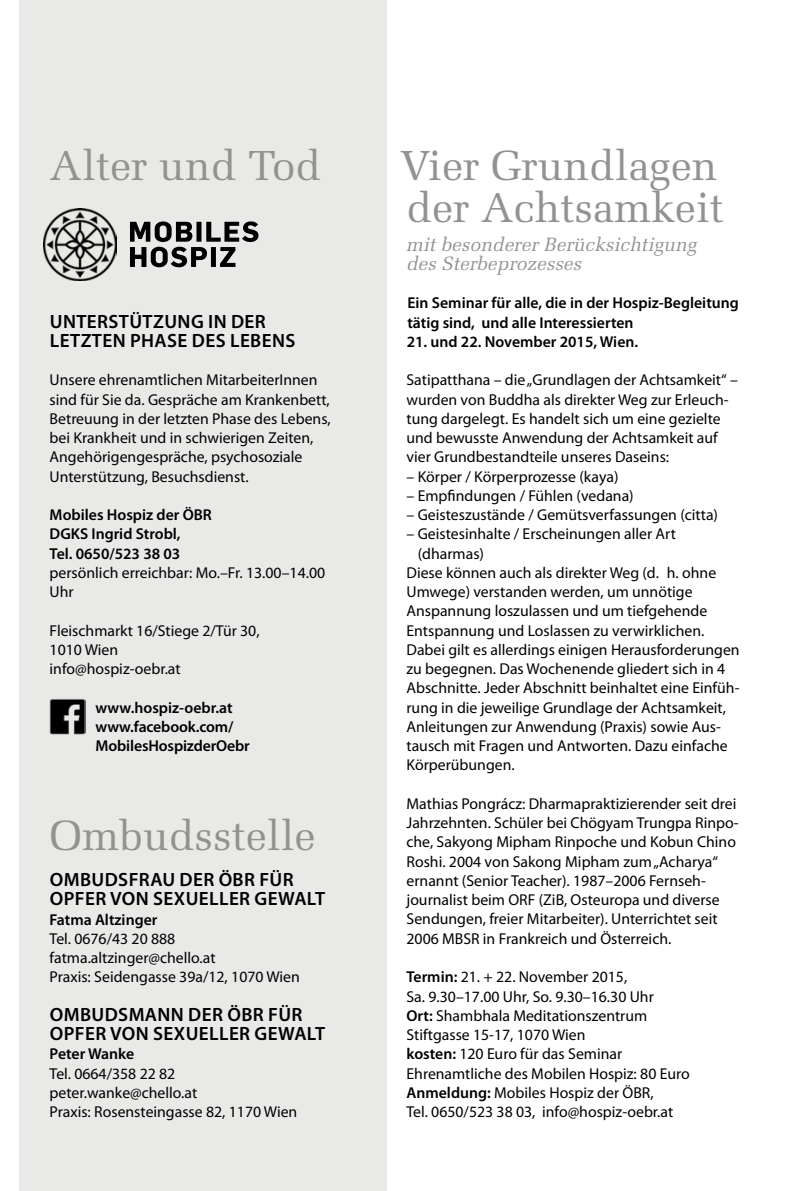
<style>
.page{position:relative;width:794px;height:1191px;background:#fff}
.page>*{position:absolute;margin:0;border:0;box-sizing:border-box;transform-origin:0 0}
.t1{font:42px/42px "Melior LT Std";color:#949290}
.t2{font:600 19.25px/19.2px "Myriad Pro";letter-spacing:.02em;color:#000}
.t3{font:italic 19.25px/19.2px "Melior LT Std";color:#949290}
.t4{font:15.75px/19.2px "Myriad Pro";color:#000}
.t5{font:600 15.75px/19.2px "Myriad Pro";color:#000}
.s1{font-weight:600}
</style>
<div class="page">
<div style="left:20px;top:0;width:367px;height:1191px;background:#e9e9e8"></div>
<svg style="left:130px;top:221px;width:128px;height:46px"></svg>
<img style="left:44px;top:208px;width:72px;height:73px">
<img style="left:50px;top:698px;width:36px;height:36px">
<h1 class="t1" style="left:50px;top:145px;width:273px">Alter und Tod</h1>
<p class="t2" style="left:50px;top:311px;width:247px">Unterstützung in der letzten Phase des Lebens</p>
<p class="t4" style="left:50px;top:370px;width:282px">Unsere ehrenamtlichen MitarbeiterI nnen sind für Sie da. Gespräche am Krankenbett, Betreuung in der letzten Phase des Lebens, bei Krankheit und in schwierigen Zeiten, Angehörigengespräche, psychosoziale Unterstützung, Besuchsdienst.</p>
<p class="t5" style="left:50px;top:505px;width:164px">Mobiles Hospiz der ÖBR<br>DGKS Ingrid Strobl,<br>Tel. 0650/523 38 03</p>
<p class="t4" style="left:50px;top:563px;width:277px">persönlich erreichbar: Mo.–Fr. 13.00–14.00<br>Uhr</p>
<p class="t4" style="left:50px;top:620px;width:211px">Fleischmarkt 16/Stiege 2/Tür 30,<br>1010 Wien<br>info@hospiz-oebr.at</p>
<p class="t5" style="left:96px;top:697px;width:156px">www.hospiz-oebr.at www.facebook.com/<br>MobilesHospizderOebr</p>
<h1 class="t1" style="left:50px;top:815px;width:267px">Ombudsstelle</h1>
<p class="t2" style="left:50px;top:869px;width:277px">Ombudsfrau der ÖBR für<br>Opfer von sexueller Gewalt</p>
<p class="t5" style="left:50px;top:909px;width:109px">Fatma Altzinger</p>
<p class="t4" style="left:50px;top:928px;width:252px">Tel. 0676/43 20 888 fatma.altzinger@chello.at<br>Praxis: Seidengasse 39a/12, 1070 Wien</p>
<p class="t2" style="left:50px;top:1004px;width:277px">Ombudsmann der ÖBR für<br>Opfer von sexueller Gewalt</p>
<p class="t5" style="left:50px;top:1044px;width:86px">Peter Wanke</p>
<p class="t4" style="left:50px;top:1063px;width:249px">Tel. 0664/358 22 82 peter.wanke@chello.at<br>Praxis: Rosensteingasse 82, 1170 Wien</p>
<h1 class="t1" style="left:400px;top:145px;width:325px">Vier Grundlagen der Achtsamkeit</h1>
<p class="t3" style="left:406px;top:234px;width:292px">mit besonderer Berücksichtigung des Sterbeprozesses</p>
<p class="t5" style="left:407px;top:293px;width:333px">Ein Seminar für alle, die in der Hospiz-Begleitung tätig sind, und alle Interessierten</p>
<p class="t5" style="left:407px;top:331px;width:233px">21. und 22. November 2015, Wien.</p>
<p class="t4" style="left:406px;top:370px;width:333px">Satipatthana – die „Grundlagen der Achtsamkeit“ – wurden von Buddha als direkter Weg zur Erleuch&shy;tung dargelegt. Es handelt sich um eine gezielte und bewusste -Anwendung der Achtsamkeit auf vier Grundbestandteile unseres Daseins:</p>
<p class="t4" style="left:406px;top:466px;width:213px">– Körper / Körperprozesse (kaya)</p>
<p class="t4" style="left:406px;top:486px;width:229px">– Empfindungen / Fühlen (vedana)</p>
<p class="t4" style="left:406px;top:505px;width:313px">– Geisteszustände / Gemütsverfassungen (citta)</p>
<p class="t4" style="left:406px;top:524px;width:271px">– Geistesinhalte / Erscheinungen aller Art</p>
<p class="t4" style="left:418px;top:543px;width:68px">(dharmas)</p>
<p class="t4" style="left:406px;top:563px;width:311px">Diese können auch als direkter Weg (d. h. ohne</p>
<p class="t4" style="left:406px;top:582px;width:288px">Umwege) verstanden werden, um unnötige</p>
<p class="t4" style="left:406px;top:601px;width:302px">Anspannung loszulassen und um tiefgehende</p>
<p class="t4" style="left:406px;top:620px;width:299px">Entspannung und Loslassen zu verwirklichen.</p>
<p class="t4" style="left:406px;top:640px;width:335px">Dabei gilt es allerdings einigen Herausforderungen</p>
<p class="t4" style="left:406px;top:659px;width:320px">zu begegnen. Das Wochenende gliedert sich in 4</p>
<p class="t4" style="left:406px;top:678px;width:334px">Abschnitte. Jeder Abschnitt beinhaltet eine Einfüh-</p>
<p class="t4" style="left:406px;top:697px;width:321px">rung in die jeweilige Grundlage der Achtsamkeit,</p>
<p class="t4" style="left:406px;top:717px;width:316px">Anleitungen zur -Anwendung (Praxis) sowie Aus-</p>
<p class="t4" style="left:406px;top:736px;width:323px">tausch mit Fragen und Antworten. Dazu einfache</p>
<p class="t4" style="left:406px;top:755px;width:110px">Körperübungen.</p>
<p class="t4" style="left:406px;top:794px;width:334px">Mathias Pongrácz: Dharmapraktizierender seit drei Jahrzehnten. Schüler bei Chögyam Trungpa Rinpo&shy;che, Sakyong Mipham Rinpoche und Kobun Chino Roshi. 2004 von Sakong Mipham zum „Acharya“ ernannt (Senior -Teacher). 1987–2006 Fernseh&shy;journalist beim ORF</p>
<p class="t4" style="left:406px;top:890px;width:315px;text-indent:132px">(ZiB, Osteuropa und diverse<br>Sendungen, freier Mitarbeiter). Unterrichtet seit<br>2006 MBSR in Frankreich und Österreich.</p>
<p class="t4" style="left:406px;top:967px;width:285px"><span class="s1">Termin:</span> 21. + 22. November 2015,<br>Sa. 9.30–17.00 Uhr, So. 9.30–16.30 Uhr<br><span class="s1">Ort:</span> Shambhala Meditationszentrum Stiftgasse 15-17, 1070 Wien<br><span class="s1">kosten:</span> 120 Euro für das Seminar Ehrenamtliche des Mobilen Hospiz: 80 Euro <span class="s1">Anmeldung:</span> Mobiles Hospiz der ÖBR,<br>Tel. 0650/523 38 03, info@hospiz-oebr.at</p>
</div>
